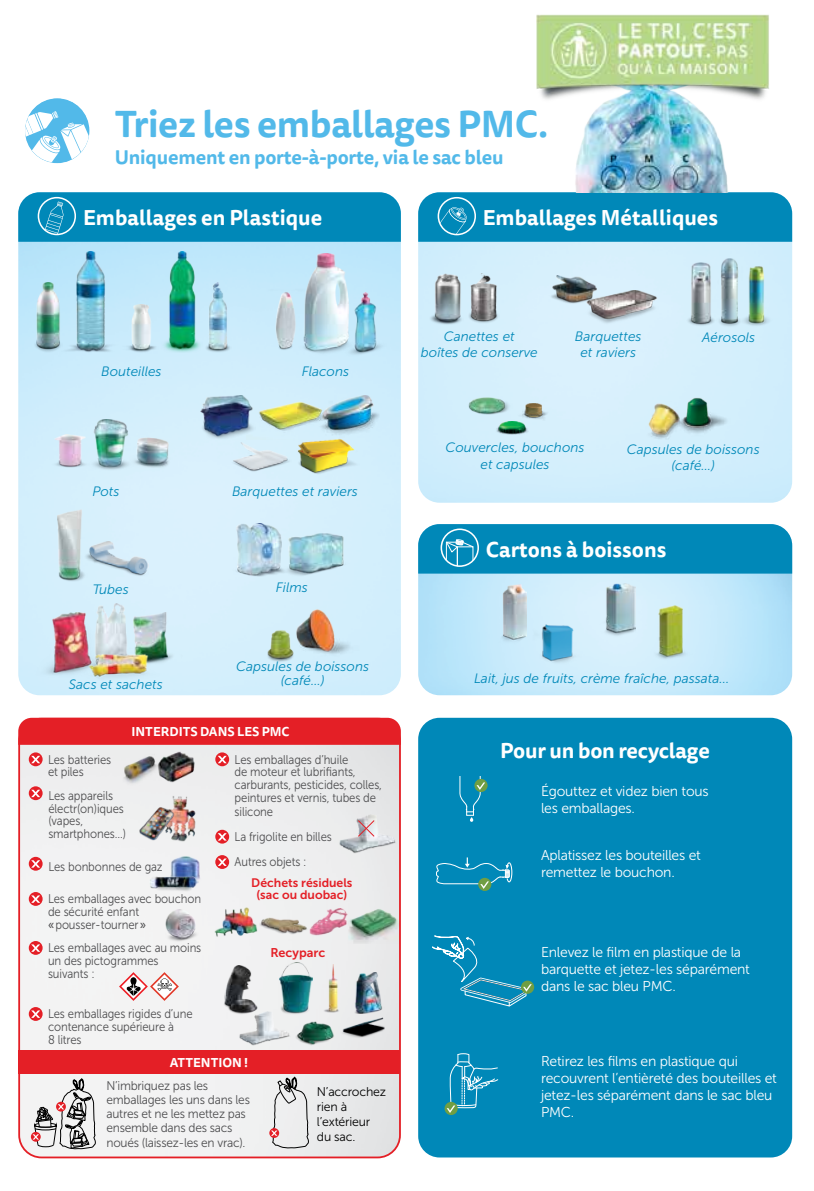
<style>
.page{position:relative;width:814px;height:1191px;background:#fff}
.page>*{position:absolute;margin:0;border:0;box-sizing:border-box;transform-origin:0 0}
.t1{font:700 36.75px "Tisa Sans Pro";letter-spacing:-.01em;color:#52b9e9}
.t2{font:700 21px "Tisa Sans Pro";color:#fff}
.t3{font:700 19.25px "Tisa Sans Pro";letter-spacing:-.01em;color:#52b9e9}
.t4{font:14.35px/17.2px "Museo Sans 300";letter-spacing:-.015em;color:#fff}
.t5{font:italic 13.65px/16.3px "Museo Sans 300";color:#0088b8;text-align:center}
.t6{font:12.6px/12.6px "Museo Sans 300";letter-spacing:-.01em;color:#4d4d4f;scale:.9 1}
.t7{font:12.6px/14.2px "Museo Sans 300";letter-spacing:-.01em;color:#4d4d4f;scale:.95 1}
.t8{font:12.6px/15px "Museo Sans 300";letter-spacing:-.015em;color:#000}
.t9{font:700 12.6px "Tisa Sans Pro";color:#fff}
.t10{font:12.6px "Museo Sans 700";color:#e41f26}
.t11{font:12.25px/12.2px "Museo Sans 700";color:#e41f26;text-align:center}
.s1{font-family:"Museo Sans 500"}
</style>
<div class="page">
<div style="left:24px;top:98px;width:66px;height:65px;background:#52b9e9;border-radius:50%"></div>
<svg style="left:26px;top:111px;width:62px;height:51px"></svg>
<div style="left:22px;top:96px;width:70px;height:70px;border:3px solid #fff;border-radius:50%"></div>
<img style="left:18px;top:242px;width:383px;height:453px">
<img style="left:418px;top:573px;width:374px;height:122px">
<div style="left:418px;top:718px;width:374px;height:439px;background:#0088b8;border-radius:21px"></div>
<img style="left:52px;top:434px;width:37px;height:33px">
<img style="left:89px;top:419px;width:44px;height:51px">
<img style="left:128px;top:433px;width:46px;height:37px">
<img style="left:88px;top:541px;width:61px;height:35px">
<img style="left:57px;top:509px;width:31px;height:72px">
<img style="left:685px;top:263px;width:31px;height:63px">
<img style="left:716px;top:258px;width:15px;height:69px">
<img style="left:467px;top:273px;width:33px;height:50px">
<img style="left:429px;top:274px;width:34px;height:53px">
<img style="left:586px;top:290px;width:72px;height:35px">
<img style="left:547px;top:275px;width:55px;height:31px">
<img style="left:515px;top:403px;width:34px;height:17px">
<img style="left:495px;top:421px;width:34px;height:13px">
<img style="left:466px;top:398px;width:46px;height:17px">
<img style="left:532px;top:625px;width:49px;height:40px">
<img style="left:653px;top:606px;width:39px;height:54px">
<img style="left:497px;top:584px;width:29px;height:61px">
<img style="left:599px;top:584px;width:36px;height:54px">
<img style="left:232px;top:523px;width:58px;height:54px">
<img style="left:282px;top:533px;width:67px;height:44px">
<img style="left:731px;top:254px;width:41px;height:81px">
<div style="left:474px;top:779px;width:13px;height:13px;background:#709e43;border-radius:50%"></div>
<svg style="left:459px;top:776px;width:26px;height:46px"></svg>
<svg style="left:478px;top:878px;width:13px;height:13px"></svg>
<svg style="left:436px;top:857px;width:77px;height:32px"></svg>
<svg style="left:432px;top:935px;width:103px;height:72px"></svg>
<svg style="left:444px;top:1101px;width:13px;height:14px"></svg>
<svg style="left:446px;top:1053px;width:53px;height:60px"></svg>
<img style="left:33px;top:283px;width:27px;height:70px">
<img style="left:60px;top:251px;width:61px;height:102px">
<img style="left:121px;top:305px;width:38px;height:48px">
<img style="left:162px;top:251px;width:41px;height:102px">
<img style="left:205px;top:283px;width:27px;height:70px">
<img style="left:267px;top:288px;width:30px;height:63px">
<img style="left:297px;top:253px;width:61px;height:102px">
<img style="left:345px;top:292px;width:41px;height:64px">
<img style="left:332px;top:396px;width:50px;height:42px">
<img style="left:201px;top:396px;width:46px;height:44px">
<img style="left:294px;top:439px;width:65px;height:35px">
<img style="left:229px;top:442px;width:62px;height:31px">
<img style="left:247px;top:396px;width:85px;height:44px">
<img style="left:281px;top:606px;width:78px;height:62px">
<img style="left:263px;top:629px;width:45px;height:35px">
<img style="left:679px;top:392px;width:51px;height:44px">
<img style="left:646px;top:401px;width:45px;height:38px">
<img style="left:88px;top:603px;width:46px;height:11px">
<img style="left:113px;top:612px;width:72px;height:56px">
<img style="left:35px;top:612px;width:72px;height:65px">
<img style="left:74px;top:614px;width:92px;height:82px">
<img style="left:21px;top:745px;width:377px;height:412px">
<div style="left:18px;top:718px;width:383px;height:27px;background:#e41f26"></div>
<svg style="left:31px;top:1131px;width:10px;height:10px"></svg>
<svg style="left:33px;top:1078px;width:63px;height:71px"></svg>
<svg style="left:269px;top:1128px;width:10px;height:10px"></svg>
<svg style="left:271px;top:1077px;width:38px;height:71px"></svg>
<img style="left:110px;top:747px;width:32px;height:45px">
<img style="left:142px;top:732px;width:67px;height:55px">
<img style="left:181px;top:786px;width:17px;height:65px">
<img style="left:131px;top:786px;width:50px;height:69px">
<img style="left:158px;top:851px;width:53px;height:36px">
<img style="left:143px;top:861px;width:59px;height:42px">
<img style="left:162px;top:909px;width:43px;height:35px">
<svg style="left:119px;top:972px;width:60px;height:29px"></svg>
<img style="left:338px;top:814px;width:58px;height:39px">
<svg style="left:357px;top:819px;width:18px;height:18px"></svg>
<img style="left:222px;top:965px;width:36px;height:50px">
<img style="left:322px;top:964px;width:17px;height:48px">
<img style="left:280px;top:962px;width:32px;height:52px">
<img style="left:308px;top:909px;width:37px;height:29px">
<img style="left:339px;top:1018px;width:54px;height:21px">
<img style="left:269px;top:917px;width:39px;height:18px">
<img style="left:211px;top:905px;width:58px;height:38px">
<img style="left:239px;top:1011px;width:51px;height:35px">
<img style="left:353px;top:972px;width:31px;height:41px">
<img style="left:294px;top:1020px;width:40px;height:26px">
<img style="left:345px;top:901px;width:56px;height:42px">
<svg style="left:18px;top:192px;width:383px;height:50px;background:#088bba"></svg>
<svg style="left:418px;top:192px;width:374px;height:50px;background:#098cba"></svg>
<div style="left:418px;top:524px;width:374px;height:49px;background:#0088b8"></div>
<svg style="left:29px;top:752px;width:14px;height:14px"></svg>
<svg style="left:31px;top:756px;width:9px;height:7px"></svg>
<svg style="left:29px;top:786px;width:14px;height:14px"></svg>
<svg style="left:31px;top:789px;width:9px;height:8px"></svg>
<svg style="left:29px;top:857px;width:14px;height:13px"></svg>
<svg style="left:31px;top:860px;width:9px;height:7px"></svg>
<div style="left:29px;top:892px;width:14px;height:14px;background:#e41f26;border-radius:50%"></div>
<svg style="left:31px;top:895px;width:9px;height:8px"></svg>
<svg style="left:29px;top:941px;width:14px;height:13px"></svg>
<svg style="left:31px;top:944px;width:9px;height:7px"></svg>
<svg style="left:29px;top:1007px;width:14px;height:14px"></svg>
<svg style="left:31px;top:1010px;width:9px;height:7px"></svg>
<svg style="left:215px;top:752px;width:14px;height:14px"></svg>
<svg style="left:218px;top:756px;width:9px;height:7px"></svg>
<svg style="left:215px;top:829px;width:14px;height:14px"></svg>
<svg style="left:218px;top:833px;width:9px;height:7px"></svg>
<div style="left:215px;top:855px;width:14px;height:14px;background:#e41f26;border-radius:50%"></div>
<svg style="left:218px;top:858px;width:9px;height:8px"></svg>
<div style="left:18px;top:1050px;width:382px;height:23px;background:#e41f26"></div>
<img style="left:575px;top:134px;width:153px;height:58px">
<img style="left:536px;top:14px;width:233px;height:120px">
<h1 class="t1" style="left:115px;top:97px;width:435px">Triez les emballages PMC.</h1>
<h3 class="t3" style="left:115px;top:143px;width:390px">Uniquement en porte-à-porte, via le sac bleu</h3>
<h2 class="t2" style="left:83px;top:202px;width:240px">Emballages en Plastique</h2>
<h2 class="t2" style="left:483px;top:202px;width:237px">Emballages Métalliques</h2>
<p class="t5" style="left:101px;top:364px;width:62px">Bouteilles</p>
<p class="t5" style="left:302px;top:363px;width:49px">Flacons</p>
<p class="t5" style="left:92px;top:483px;width:29px">Pots</p>
<p class="t5" style="left:232px;top:483px;width:127px">Barquettes et raviers</p>
<p class="t5" style="left:93px;top:581px;width:38px">Tubes</p>
<p class="t5" style="left:69px;top:676px;width:95px">Sacs et sachets</p>
<p class="t5" style="left:276px;top:579px;width:33px">Films</p>
<p class="t5" style="left:236px;top:659px;width:134px;line-height:14px">Capsules de boissons (café…)</p>
<p class="t9" style="left:131px;top:722px;width:160px">INTERDITS DANS LES PMC</p>
<p class="t6" style="left:48px;top:753px;width:72px">Les batteries et piles</p>
<p class="t6" style="left:48px;top:789px;width:88px">Les appareils électr(on)iques (vapes, smartphones…)</p>
<p class="t6" style="left:48px;top:860px;width:129px">Les bonbonnes de gaz</p>
<p class="t6" style="left:48px;top:893px;width:171px">Les emballages avec bouchon de sécurité enfant<br><span class="s1">«</span> pousser-tourner <span class="s1">»</span></p>
<p class="t6" style="left:48px;top:941px;width:172px">Les emballages avec au moins un des pictogrammes suivants :</p>
<p class="t6" style="left:48px;top:1007px;width:162px">Les emballages rigides d’une contenance supérieure à<br>8 litres</p>
<p class="t6" style="left:234px;top:753px;width:165px">Les emballages d’huile<br>de moteur et lubrifiants, carburants, pesticides, colles, peintures et vernis, tubes de</p>
<p class="t6" style="left:234px;top:799px;width:109px;line-height:25.4px">silicone<br>La frigolite en billes<br>Autres objets :</p>
<p class="t11" style="left:251px;top:876px;width:103px">Déchets résiduels (sac ou duobac)</p>
<p class="t10" style="left:270px;top:945px;width:56px">Recyparc</p>
<p class="t9" style="left:170px;top:1052px;width:80px">ATTENTION !</p>
<p class="t7" style="left:106px;top:1078px;width:152px">N’imbriquez pas les emballages les uns dans les autres et ne les mettez pas ensemble dans des sacs noués (laissez-les en vrac).</p>
<p class="t8" style="left:317px;top:1084px;width:71px">N’accrochez rien à l’extérieur du sac.</p>
<p class="t5" style="left:421px;top:328px;width:118px">Canettes et<br>boîtes de conserve</p>
<p class="t5" style="left:702px;top:329px;width:54px">Aérosols</p>
<p class="t5" style="left:575px;top:328px;width:68px">Barquettes et raviers</p>
<p class="t5" style="left:445px;top:439px;width:140px">Couvercles, bouchons et capsules</p>
<p class="t5" style="left:626px;top:441px;width:134px">Capsules de boissons (café…)</p>
<h2 class="t2" style="left:486px;top:534px;width:182px">Cartons à boissons</h2>
<p class="t5" style="left:474px;top:670px;width:257px">Lait, jus de fruits, crème fraîche, passata...</p>
<h2 class="t2" style="left:500px;top:734px;width:211px">Pour un bon recyclage</h2>
<p class="t4" style="left:541px;top:782px;width:169px">Égouttez et videz bien tous les emballages.</p>
<p class="t4" style="left:541px;top:846px;width:161px">Aplatissez les bouteilles et remettez le bouchon.</p>
<p class="t4" style="left:541px;top:943px;width:210px">Enlevez le film en plastique de la barquette et jetez-les séparément dans le sac bleu PMC.</p>
<p class="t4" style="left:541px;top:1052px;width:237px">Retirez les films en plastique qui recouvrent l’entièreté des bouteilles et jetez-les séparément dans le sac bleu<br>PMC.</p>
</div>
